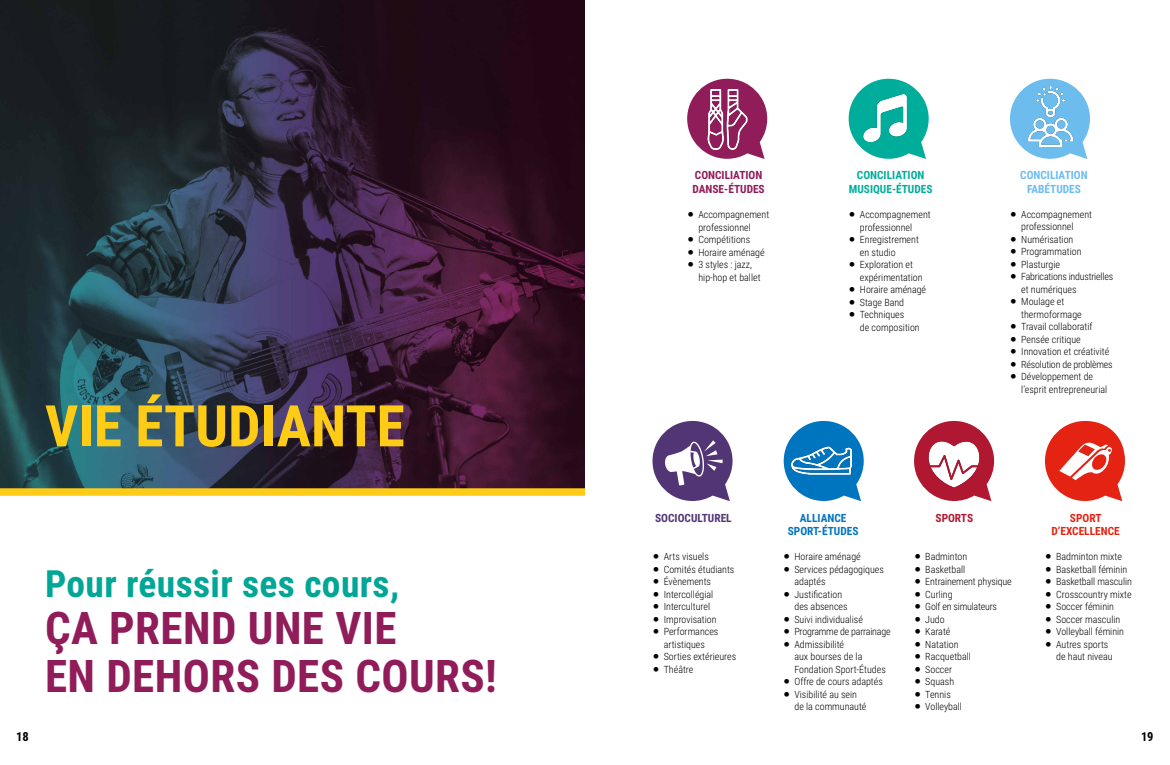
<style>
.page{position:relative;width:1170px;height:765px;background:#fff}
.page>*{position:absolute;margin:0;border:0;box-sizing:border-box;transform-origin:0 0}
.t1{font:700 57.5px "Roboto Condensed";color:#fecc17}
.t2{font:700 45px/47.5px "Roboto Condensed";letter-spacing:.01em;color:#901c59}
.t3{font:700 37.5px "Roboto Condensed";letter-spacing:.01em;color:#00a696}
.t4{font:700 12.5px "Roboto Condensed";color:#000}
.t5{font:700 11.38px/13.6px "Roboto Condensed";color:#00ad9a;text-align:center}
.t6{font:700 11.38px/13.6px "Roboto Condensed";color:#901c59}
.t7{font:700 11.38px/13.6px "Roboto Condensed";color:#6cbdee;text-align:center}
.t8{font:700 11.38px/13.6px "Roboto Condensed";color:#0075bf;text-align:center}
.t9{font:700 11.38px/13.6px "Roboto Condensed";color:#e42313;text-align:center}
.t10{font:700 11.38px "Roboto Condensed";color:#513574}
.t11{font:700 11.38px "Roboto Condensed";color:#b01831}
.t12{font:300 10px/12.5px "Roboto Condensed";color:#000}
.t13{font:300 10px/12.5px "Roboto Condensed";letter-spacing:-.02em;color:#000}
.s1{font-family:"Lato";font-weight:400;font-size:12.5px}
</style>
<div class="page">
<img style="left:0;top:0;width:585px;height:488px">
<div style="left:0;top:488px;width:585px;height:8px;background:#fecc17"></div>
<svg style="left:1045px;top:421px;width:80px;height:80px"></svg>
<svg style="left:687px;top:79px;width:80px;height:80px"></svg>
<img style="left:697px;top:90px;width:60px;height:60px">
<svg style="left:914px;top:421px;width:80px;height:80px"></svg>
<img style="left:927px;top:438px;width:54px;height:53px">
<svg style="left:849px;top:79px;width:80px;height:80px"></svg>
<img style="left:862px;top:95px;width:46px;height:46px">
<svg style="left:652px;top:421px;width:81px;height:80px"></svg>
<svg style="left:784px;top:421px;width:80px;height:80px"></svg>
<img style="left:791px;top:430px;width:61px;height:61px">
<svg style="left:1010px;top:79px;width:80px;height:80px"></svg>
<img style="left:1020px;top:87px;width:60px;height:60px">
<h1 class="t1" style="left:45px;top:386px;width:361px">VIE ÉTUDIANTE</h1>
<h3 class="t3" style="left:45px;top:557px;width:356px">Pour réussir ses cours,</h3>
<h2 class="t2" style="left:45px;top:603px;width:454px">ÇA PREND UNE VIE<br>EN DEHORS DES COURS!</h2>
<p class="t6" style="left:693px;top:168px;width:74px">CONCILIATION<br>DANSE-ÉTUDES</p>
<p class="t12" style="left:698px;top:208px;width:72px;text-indent:-11px"><span class="s1">•</span> Accompagnement professionnel</p>
<p class="t12" style="left:687px;top:233px;width:65px"><span class="s1">•</span> Compétitions</p>
<p class="t12" style="left:687px;top:245px;width:79px"><span class="s1">•</span> Horaire aménagé</p>
<p class="t12" style="left:698px;top:258px;width:64px;text-indent:-11px"><span class="s1">•</span> 3 styles : jazz, hip-hop et ballet</p>
<p class="t5" style="left:849px;top:168px;width:85px">CONCILIATION<br>MUSIQUE-ÉTUDES</p>
<p class="t12" style="left:860px;top:208px;width:72px;text-indent:-11px"><span class="s1">•</span> Accompagnement professionnel</p>
<p class="t12" style="left:860px;top:233px;width:61px;text-indent:-11px"><span class="s1">•</span> Enregistrement en studio</p>
<p class="t12" style="left:860px;top:258px;width:64px;text-indent:-11px"><span class="s1">•</span> Exploration et expérimentation</p>
<p class="t12" style="left:849px;top:283px;width:79px"><span class="s1">•</span> Horaire aménagé</p>
<p class="t12" style="left:849px;top:295px;width:57px"><span class="s1">•</span> Stage Band</p>
<p class="t12" style="left:860px;top:308px;width:61px;text-indent:-11px"><span class="s1">•</span> Techniques<br>de composition</p>
<p class="t7" style="left:1020px;top:168px;width:69px">CONCILIATION<br>FABÉTUDES</p>
<p class="t12" style="left:1021px;top:208px;width:72px;text-indent:-11px"><span class="s1">•</span> Accompagnement professionnel</p>
<p class="t12" style="left:1010px;top:233px;width:65px"><span class="s1">•</span> Numérisation</p>
<p class="t12" style="left:1010px;top:245px;width:73px"><span class="s1">•</span> Programmation</p>
<p class="t12" style="left:1010px;top:258px;width:52px"><span class="s1">•</span> Plasturgie</p>
<p class="t13" style="left:1021px;top:270px;width:93px;text-indent:-11px"><span class="s1">•</span> Fabrications industrielles et numériques</p>
<p class="t12" style="left:1021px;top:295px;width:62px;text-indent:-11px"><span class="s1">•</span> Moulage et thermoformage</p>
<p class="t12" style="left:1010px;top:320px;width:84px"><span class="s1">•</span> Travail collaboratif</p>
<p class="t12" style="left:1010px;top:333px;width:72px"><span class="s1">•</span> Pensée critique</p>
<p class="t12" style="left:1010px;top:345px;width:101px"><span class="s1">•</span> Innovation et créativité</p>
<p class="t13" style="left:1010px;top:358px;width:104px"><span class="s1">•</span> Résolution de problèmes</p>
<p class="t12" style="left:1021px;top:370px;width:88px;text-indent:-11px"><span class="s1">•</span> Développement de l’esprit entrepreneurial</p>
<p class="t10" style="left:655px;top:510px;width:78px">SOCIOCULTUREL</p>
<p class="t12" style="left:652px;top:550px;width:58px"><span class="s1">•</span> Arts visuels</p>
<p class="t12" style="left:652px;top:563px;width:83px"><span class="s1">•</span> Comités étudiants</p>
<p class="t12" style="left:652px;top:575px;width:60px"><span class="s1">•</span> Évènements</p>
<p class="t12" style="left:652px;top:588px;width:62px"><span class="s1">•</span> Intercollégial</p>
<p class="t12" style="left:652px;top:600px;width:59px"><span class="s1">•</span> Interculturel</p>
<p class="t12" style="left:652px;top:613px;width:66px"><span class="s1">•</span> Improvisation</p>
<p class="t12" style="left:652px;top:625px;width:67px;text-align:center"><span class="s1">•</span> Performances artistiques</p>
<p class="t12" style="left:652px;top:650px;width:85px"><span class="s1">•</span> Sorties extérieures</p>
<p class="t12" style="left:652px;top:663px;width:42px"><span class="s1">•</span> Théâtre</p>
<p class="t8" style="left:788px;top:510px;width:72px">ALLIANCE<br>SPORT-ÉTUDES</p>
<p class="t12" style="left:783px;top:550px;width:79px"><span class="s1">•</span> Horaire aménagé</p>
<p class="t12" style="left:794px;top:563px;width:91px;text-indent:-11px"><span class="s1">•</span> Services pédagogiques adaptés</p>
<p class="t12" style="left:794px;top:588px;width:55px;text-indent:-11px"><span class="s1">•</span> Justification des absences</p>
<p class="t12" style="left:783px;top:613px;width:81px"><span class="s1">•</span> Suivi individualisé</p>
<p class="t13" style="left:783px;top:625px;width:109px"><span class="s1">•</span> Programme de parrainage</p>
<p class="t12" style="left:794px;top:638px;width:93px;text-indent:-11px"><span class="s1">•</span> Admissibilité<br>aux bourses de la<br>Fondation Sport-Études</p>
<p class="t12" style="left:783px;top:675px;width:101px"><span class="s1">•</span> Offre de cours adaptés</p>
<p class="t12" style="left:794px;top:688px;width:74px;text-indent:-11px"><span class="s1">•</span> Visibilité au sein de la communauté</p>
<p class="t11" style="left:936px;top:510px;width:39px">SPORTS</p>
<p class="t9" style="left:1052px;top:510px;width:70px">SPORT<br>D’EXCELLENCE</p>
<p class="t12" style="left:914px;top:550px;width:55px"><span class="s1">•</span> Badminton</p>
<p class="t12" style="left:914px;top:563px;width:53px"><span class="s1">•</span> Basketball</p>
<p class="t12" style="left:914px;top:575px;width:99px"><span class="s1">•</span> Entrainement physique</p>
<p class="t12" style="left:914px;top:588px;width:40px"><span class="s1">•</span> Curling</p>
<p class="t13" style="left:914px;top:600px;width:85px"><span class="s1">•</span> Golf en simulateurs</p>
<p class="t12" style="left:914px;top:613px;width:32px"><span class="s1">•</span> Judo</p>
<p class="t12" style="left:914px;top:625px;width:38px"><span class="s1">•</span> Karaté</p>
<p class="t12" style="left:914px;top:638px;width:46px"><span class="s1">•</span> Natation</p>
<p class="t12" style="left:914px;top:650px;width:58px"><span class="s1">•</span> Racquetball</p>
<p class="t12" style="left:914px;top:663px;width:40px"><span class="s1">•</span> Soccer</p>
<p class="t12" style="left:914px;top:675px;width:42px"><span class="s1">•</span> Squash</p>
<p class="t12" style="left:914px;top:688px;width:38px"><span class="s1">•</span> Tennis</p>
<p class="t12" style="left:914px;top:700px;width:50px"><span class="s1">•</span> Volleyball</p>
<p class="t12" style="left:1045px;top:550px;width:79px"><span class="s1">•</span> Badminton mixte</p>
<p class="t12" style="left:1045px;top:563px;width:84px"><span class="s1">•</span> Basketball féminin</p>
<p class="t12" style="left:1045px;top:575px;width:88px"><span class="s1">•</span> Basketball masculin</p>
<p class="t12" style="left:1045px;top:588px;width:88px"><span class="s1">•</span> Crosscountry mixte</p>
<p class="t12" style="left:1045px;top:600px;width:71px"><span class="s1">•</span> Soccer féminin</p>
<p class="t12" style="left:1045px;top:613px;width:77px"><span class="s1">•</span> Soccer masculin</p>
<p class="t12" style="left:1045px;top:625px;width:81px"><span class="s1">•</span> Volleyball féminin</p>
<p class="t12" style="left:1056px;top:638px;width:58px;text-indent:-11px"><span class="s1">•</span> Autres sports de haut niveau</p>
<p class="t4" style="left:16px;top:727px;width:14px">18</p>
<p class="t4" style="left:1141px;top:727px;width:14px">19</p>
</div>
